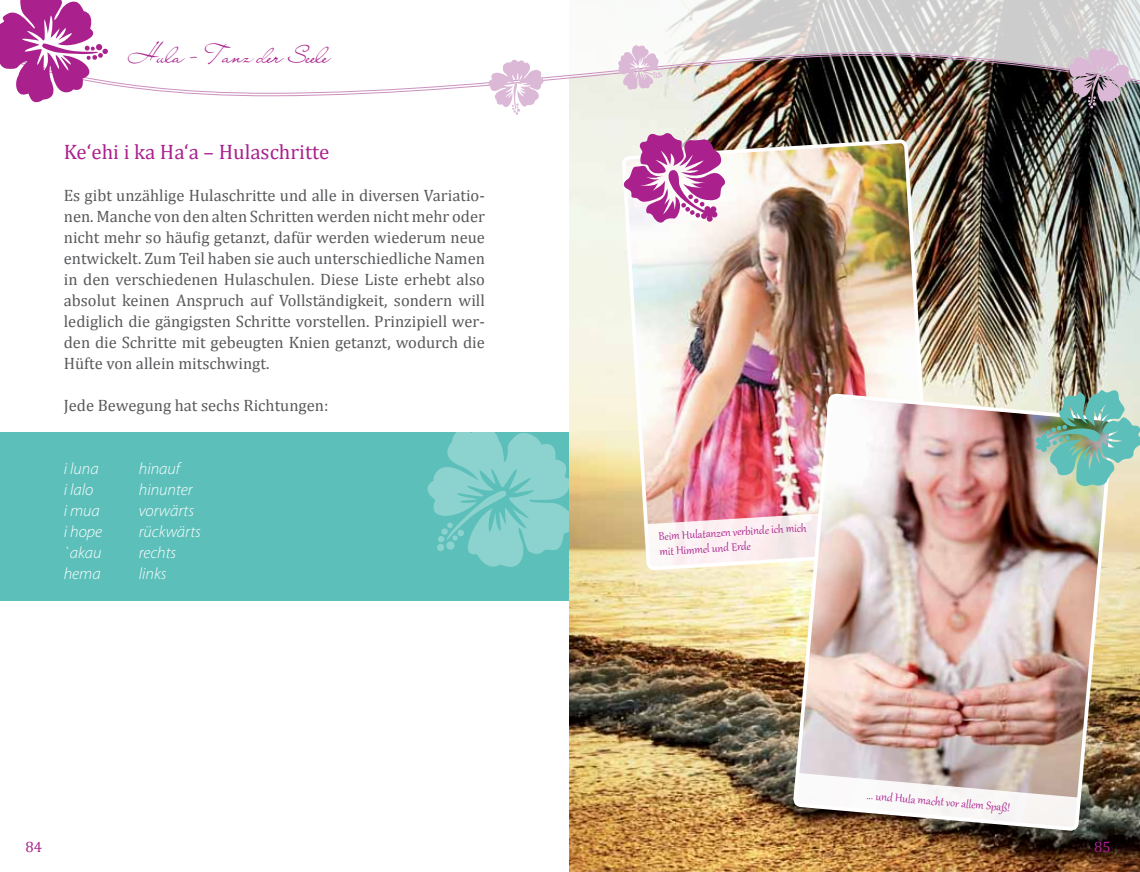
<style>
.page{position:relative;width:1140px;height:872px;background:#fff}
.page>*{position:absolute;margin:0;border:0;box-sizing:border-box;transform-origin:0 0}
.t1{font:24px "Lainie Day SH";color:#aa218e}
.t2{font:21px "Cambria";color:#aa218e}
.t3{font:16.5px/21px "Cambria";color:#58595b;text-align:justify}
.t4{font:italic 300 16.5px "Myriad Pro";color:#fff}
.t5{font:15px "Cambria";color:#aa218e}
.t6{font:13.5px/15.3px "Gabriola";color:#aa218e}
</style>
<div class="page">
<div style="left:0;top:432px;width:571px;height:168px;background:#5cbfba"></div>
<svg style="left:427px;top:422px;width:143px;height:151px"></svg>
<img style="left:570px;top:96px;width:570px;height:776px">
<img style="left:623px;top:141px;width:307px;height:541px">
<svg style="left:621px;top:132px;width:106px;height:92px"></svg>
<svg style="left:646px;top:507px;width:145px;height:60px"></svg>
<img style="left:791px;top:342px;width:324px;height:530px">
<img style="left:1035px;top:387px;width:105px;height:99px">
<img style="left:795px;top:773px;width:283px;height:55px">
<svg style="left:108px;top:0;width:1032px;height:94px"></svg>
<svg style="left:488px;top:57px;width:59px;height:58px"></svg>
<img style="left:1068px;top:46px;width:64px;height:63px">
<svg style="left:616px;top:43px;width:46px;height:48px"></svg>
<svg style="left:0;top:0;width:108px;height:102px"></svg>
<h1 class="t1" style="left:128px;top:39px;width:204px">Hula - Tanz der Seele</h1>
<p class="t2" style="left:64px;top:139px;width:267px">Ke‘ehi i ka Ha‘a – Hulaschritte</p>
<p class="t3" style="left:64px;top:185px;width:422px">Es gibt unzählige Hulaschritte und alle in diversen Variatio&shy;nen. Manche von den alten Schritten werden nicht mehr oder nicht mehr so häufig getanzt, dafür werden wiederum neue entwickelt. Zum Teil haben sie auch unterschiedliche Namen in den verschiedenen Hulaschulen. Diese Liste erhebt also absolut keinen Anspruch auf Vollständigkeit, sondern will lediglich die gängigsten Schritte vorstellen. Prinzipiell wer&shy;den die Schritte mit gebeugten Knien getanzt, wodurch die Hüfte von allein mitschwingt.</p>
<p class="t3" style="left:64px;top:395px;width:266px">Jede Bewegung hat sechs Richtungen:</p>
<p class="t4" style="left:64px;top:459px;width:36px">i luna</p>
<p class="t4" style="left:139px;top:459px;width:43px">hinauf</p>
<p class="t4" style="left:64px;top:480px;width:31px">i lalo</p>
<p class="t4" style="left:139px;top:480px;width:55px">hinunter</p>
<p class="t4" style="left:64px;top:501px;width:38px">i mua</p>
<p class="t4" style="left:139px;top:501px;width:57px">vorwärts</p>
<p class="t4" style="left:64px;top:522px;width:40px">i hope</p>
<p class="t4" style="left:139px;top:522px;width:64px">rückwärts</p>
<p class="t4" style="left:64px;top:543px;width:39px">`akau</p>
<p class="t4" style="left:139px;top:543px;width:39px">rechts</p>
<p class="t4" style="left:64px;top:564px;width:38px">hema</p>
<p class="t4" style="left:139px;top:564px;width:29px">links</p>
<p class="t6" style="left:658px;top:527px;width:150px;rotate:-3deg">Beim Hulatanzen verbinde ich mich mit Himmel und Erde</p>
<p class="t6" style="left:867px;top:786px;width:145px;rotate:5deg">... und Hula macht vor allem Spaß!</p>
<p class="t5" style="left:26px;top:838px;width:18px">84</p>
<p class="t5" style="left:1094px;top:838px;width:18px">85</p>
</div>
